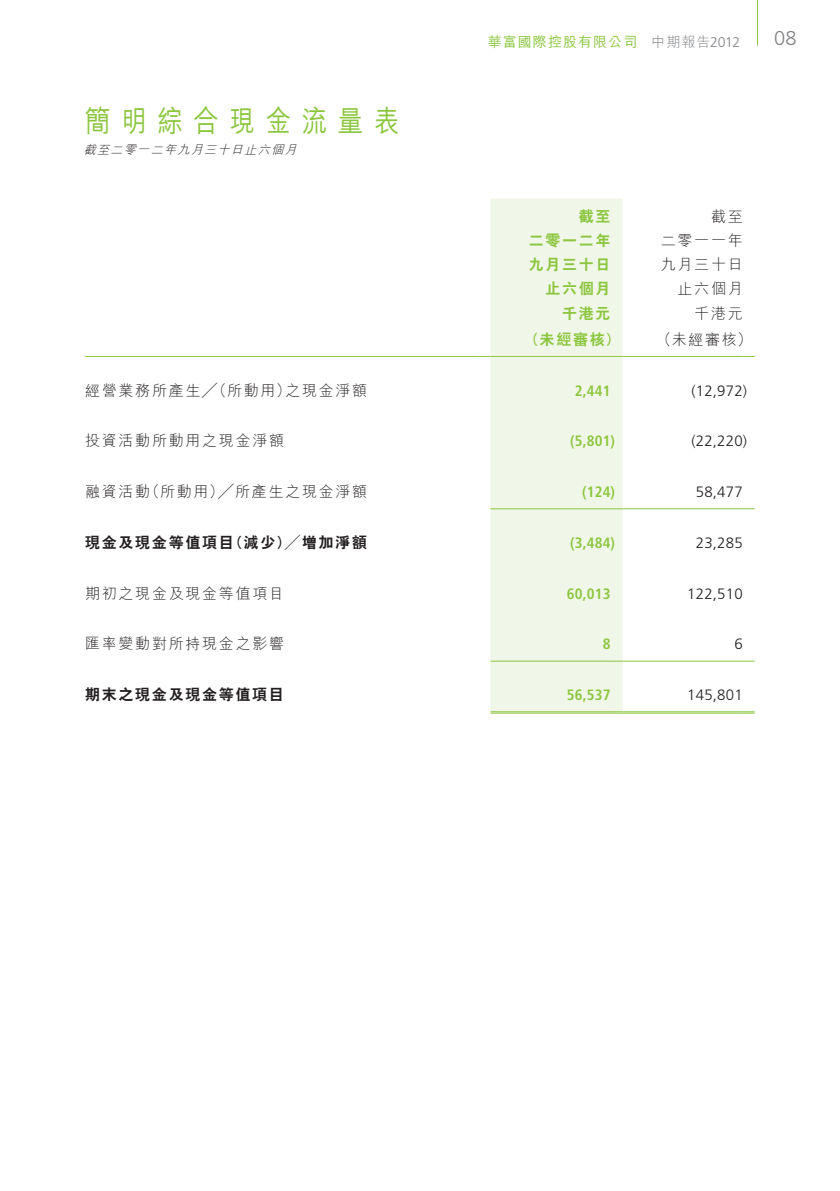
<style>
.page{position:relative;width:840px;height:1191px;background:#fff}
.page>*{position:absolute;margin:0;border:0;box-sizing:border-box;transform-origin:0 0}
.t1{font:500 30px "M Hei HK";letter-spacing:.415em;color:#8bc63e;scale:.85 1}
.t2{font:300 20px "Frutiger LT Std";color:#808285}
._15_Table_Stub{font:300 15px "M Hei HK";letter-spacing:.115em;color:#231f20}
._01_Body_Text{font:300 15px "Frutiger LT Std";letter-spacing:.015em;color:#231f20}
._01_Body_Text-2{font:700 condensed 15px "Frutiger LT Std";letter-spacing:.015em;color:#8bc63e}
._15_Table_Stub-2{font:800 15px "C Hei 2 HK";letter-spacing:.115em;color:#231f20}
._01_Body_Text-3{font:800 15px/24px "C Hei 2 HK";letter-spacing:.115em;color:#8bc63e;text-align:right}
._01_Body_Text-4{font:300 15px/24px "M Hei HK";letter-spacing:.115em;color:#231f20;text-align:right}
.t3{font:500 14px "M Hei HK";letter-spacing:.075em;color:#8bc63e}
.t4{font:300 14px "M Hei HK";color:#808285}
.t5{font:italic 300 12px "M Hei HK";color:#231f20}
.s1{font-family:"Frutiger LT Std"}
</style>
<div class="page">
<hr style="left:756px;top:0;width:1px;height:46px;background:#8bc63e">
<div style="left:490px;top:198px;width:132px;height:513px;background:#f1f7e8"></div>
<hr style="left:85px;top:356px;width:393px;height:1px;background:#8bc63e">
<svg style="left:478px;top:356px;width:12px;height:1px"></svg>
<hr style="left:490px;top:356px;width:120px;height:1px;background:#8bc63e">
<svg style="left:610px;top:356px;width:12px;height:1px"></svg>
<hr style="left:622px;top:356px;width:120px;height:1px;background:#8bc63e">
<svg style="left:742px;top:356px;width:12px;height:1px"></svg>
<hr style="left:490px;top:508px;width:120px;height:1px;background:#8bc63e">
<svg style="left:610px;top:508px;width:12px;height:1px"></svg>
<hr style="left:622px;top:508px;width:120px;height:1px;background:#8bc63e">
<svg style="left:742px;top:508px;width:12px;height:1px"></svg>
<hr style="left:490px;top:660px;width:120px;height:1px;background:#8bc63e">
<svg style="left:610px;top:660px;width:12px;height:1px"></svg>
<hr style="left:622px;top:660px;width:120px;height:1px;background:#8bc63e">
<svg style="left:742px;top:660px;width:12px;height:1px"></svg>
<hr style="left:490px;top:711px;width:120px;height:1px;background:#8bc63e">
<hr style="left:490px;top:713px;width:120px;height:1px;background:#8bc63e">
<svg style="left:610px;top:711px;width:12px;height:3px"></svg>
<hr style="left:622px;top:711px;width:120px;height:1px;background:#8bc63e">
<hr style="left:622px;top:713px;width:120px;height:1px;background:#8bc63e">
<svg style="left:742px;top:711px;width:12px;height:3px"></svg>
<p class="t3" style="left:487px;top:31px;width:151px">華富國際控股有限公司</p>
<p class="t4" style="left:651px;top:32px;width:90px">中期報告<span class="s1">2012</span></p>
<p class="t2" style="left:773px;top:27px;width:24px">08</p>
<p class="t1" style="left:85px;top:100px;width:371px">簡明綜合現金流量表</p>
<p class="t5" style="left:84px;top:141px;width:218px">截至二零一二年九月三十日止六個月</p>
<p class="_01_Body_Text-3" style="left:528px;top:204px;width:83px">截至<br>二零一二年九月三十日止六個月</p>
<p class="_01_Body_Text-4" style="left:660px;top:204px;width:83px">截至<br>二零一一年九月三十日止六個月</p>
<p class="_01_Body_Text-4" style="left:694px;top:301px;width:50px">千港元</p>
<p class="_01_Body_Text-3" style="left:562px;top:302px;width:50px">千港元</p>
<p class="_01_Body_Text-3" style="left:524px;top:327px;width:97px">（未經審核）</p>
<p class="_01_Body_Text-4" style="left:656px;top:326px;width:97px">（未經審核(</p>
<p class="_15_Table_Stub" style="left:85px;top:379px;width:207px">經營業務所產生╱（所動用）</p>
<p class="_15_Table_Stub" style="left:285px;top:379px;width:83px">之現金淨額</p>
<p class="_01_Body_Text-2" style="left:574px;top:381px;width:37px">2,441</p>
<p class="_01_Body_Text" style="left:691px;top:382px;width:57px">)12,972(</p>
<p class="_15_Table_Stub" style="left:85px;top:430px;width:200px">投資活動所動用之現金淨額</p>
<p class="_01_Body_Text-2" style="left:569px;top:432px;width:46px">)5,801(</p>
<p class="_01_Body_Text" style="left:691px;top:432px;width:57px">)22,220(</p>
<p class="_15_Table_Stub" style="left:145px;top:481px;width:224px">（所動用）╱所產生之現金淨額</p>
<p class="_15_Table_Stub" style="left:85px;top:481px;width:67px">融資活動</p>
<p class="_01_Body_Text-2" style="left:582px;top:483px;width:34px">)124(</p>
<p class="_01_Body_Text" style="left:695px;top:483px;width:48px">58,477</p>
<p class="_15_Table_Stub-2" style="left:228px;top:532px;width:140px">（減少）╱增加淨額</p>
<p class="_15_Table_Stub-2" style="left:85px;top:532px;width:150px">現金及現金等值項目</p>
<p class="_01_Body_Text-2" style="left:569px;top:534px;width:46px">)3,484(</p>
<p class="_01_Body_Text" style="left:695px;top:534px;width:48px">23,285</p>
<p class="_15_Table_Stub" style="left:85px;top:582px;width:200px">期初之現金及現金等值項目</p>
<p class="_01_Body_Text-2" style="left:566px;top:584px;width:45px">60,013</p>
<p class="_01_Body_Text" style="left:686px;top:585px;width:57px">122,510</p>
<p class="_15_Table_Stub" style="left:85px;top:633px;width:200px">匯率變動對所持現金之影響</p>
<p class="_01_Body_Text-2" style="left:602px;top:635px;width:9px">8</p>
<p class="_01_Body_Text" style="left:734px;top:635px;width:10px">6</p>
<p class="_15_Table_Stub-2" style="left:85px;top:685px;width:200px">期末之現金及現金等值項目</p>
<p class="_01_Body_Text-2" style="left:566px;top:686px;width:45px">56,537</p>
<p class="_01_Body_Text" style="left:686px;top:686px;width:57px">145,801</p>
</div>
